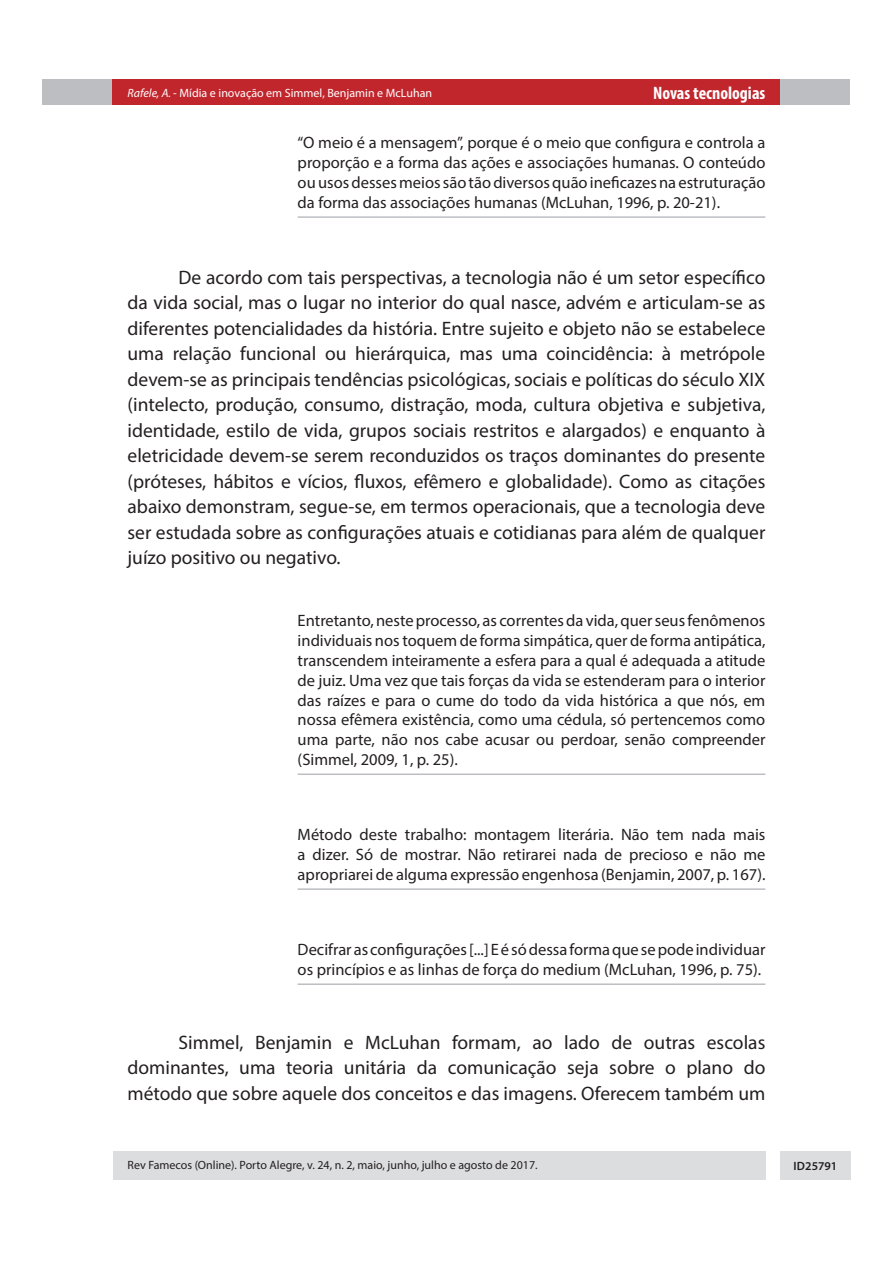
<style>
.page{position:relative;width:893px;height:1263px;background:#fff}
.page>*{position:absolute;margin:0;border:0;box-sizing:border-box;transform-origin:0 0}
.Interna_-_parágrafo{font:19.5px/25.5px "Myriad Pro";color:#231f20;text-align:justify}
.t1{font:700 condensed 18px "Myriad Pro";color:#fff}
.Interna_-_citação{font:16.5px/19.8px "Myriad Pro";color:#231f20;text-align:justify}
.t2{font:12px "Myriad Pro";color:#231f20}
.t3{font:12px "Myriad Pro";color:#fff}
.t4{font:600 12px "Myriad Pro";color:#231f20}
.s1{font-style:italic}
</style>
<div class="page">
<div style="left:43px;top:80px;width:807px;height:25px;background:#bcbec2"></div>
<div style="left:113px;top:80px;width:667px;height:25px;background:#c2262d"></div>
<div style="left:780px;top:1151px;width:70px;height:28px;background:#dcddde"></div>
<div style="left:113px;top:1151px;width:652px;height:28px;background:#dcddde"></div>
<hr style="left:298px;top:216px;width:467px;height:2px;background:#bcbec2">
<hr style="left:298px;top:773px;width:467px;height:2px;background:#bcbec2">
<hr style="left:298px;top:888px;width:467px;height:2px;background:#bcbec2">
<hr style="left:298px;top:983px;width:467px;height:2px;background:#bcbec2">
<p class="t3" style="left:128px;top:85px;width:306px"><span class="s1">Rafele, A.</span> - Mídia e inovação em Simmel, Benjamin e McLuhan</p>
<p class="t1" style="left:653px;top:82px;width:114px">Novas tecnologias</p>
<p class="Interna_-_citação" style="left:298px;top:133px;width:469px">“O meio é a mensagem”, porque é o meio que configura e controla a proporção e a forma das ações e associações humanas. O conteúdo ou usos desses meios são tão diversos quão ineficazes na estruturação da forma das associações humanas (McLuhan, 1996, p. 20-21).</p>
<p class="Interna_-_parágrafo" style="left:128px;top:264px;width:639px;text-indent:51px">De acordo com tais perspectivas, a tecnologia não é um setor específico da vida social, mas o lugar no interior do qual nasce, advém e articulam-se as diferentes potencialidades da história. Entre sujeito e objeto não se estabelece uma relação funcional ou hierárquica, mas uma coincidência: à metrópole devem-se as principais tendências psicológicas, sociais e políticas do século XIX (intelecto, produção, consumo, distração, moda, cultura objetiva e subjetiva, identidade, estilo de vida, grupos sociais restritos e alargados) e enquanto à eletricidade devem-se serem reconduzidos os traços dominantes do presente (próteses, hábitos e vícios, fluxos, efêmero e globalidade). Como as citações abaixo demonstram, segue-se, em termos operacionais, que a tecnologia deve ser estudada sobre as configurações atuais e cotidianas para além de qualquer juízo positivo ou negativo.</p>
<p class="Interna_-_citação" style="left:298px;top:611px;width:469px">Entretanto, neste processo, as correntes da vida, quer seus fenômenos individuais nos toquem de forma simpática, quer de forma antipática, transcendem inteiramente a esfera para a qual é adequada a atitude de juiz. Uma vez que tais forças da vida se estenderam para o interior das raízes e para o cume do todo da vida histórica a que nós, em nossa efêmera existência, como uma cédula, só pertencemos como uma parte, não nos cabe acusar ou perdoar, senão compreender (Simmel, 2009, 1, p. 25).</p>
<p class="Interna_-_citação" style="left:298px;top:824px;width:469px">Método deste trabalho: montagem literária. Não tem nada mais a dizer. Só de mostrar. Não retirarei nada de precioso e não me apropriarei de alguma expressão engenhosa (Benjamin, 2007, p. 167).</p>
<p class="Interna_-_citação" style="left:298px;top:939px;width:469px">Decifrar as configurações [...] E é só dessa forma que se pode individuar os princípios e as linhas de força do medium (McLuhan, 1996, p. 75).</p>
<p class="Interna_-_parágrafo" style="left:128px;top:1029px;width:639px;text-indent:51px">Simmel, Benjamin e McLuhan formam, ao lado de outras escolas dominantes, uma teoria unitária da comunicação seja sobre o plano do método que sobre aquele dos conceitos e das imagens. Oferecem também um</p>
<p class="t2" style="left:128px;top:1158px;width:412px">Rev Famecos (Online). Porto Alegre, v. 24, n. 2, maio, junho, julho e agosto de 2017.</p>
<p class="t4" style="left:793px;top:1158px;width:45px">ID25791</p>
</div>
